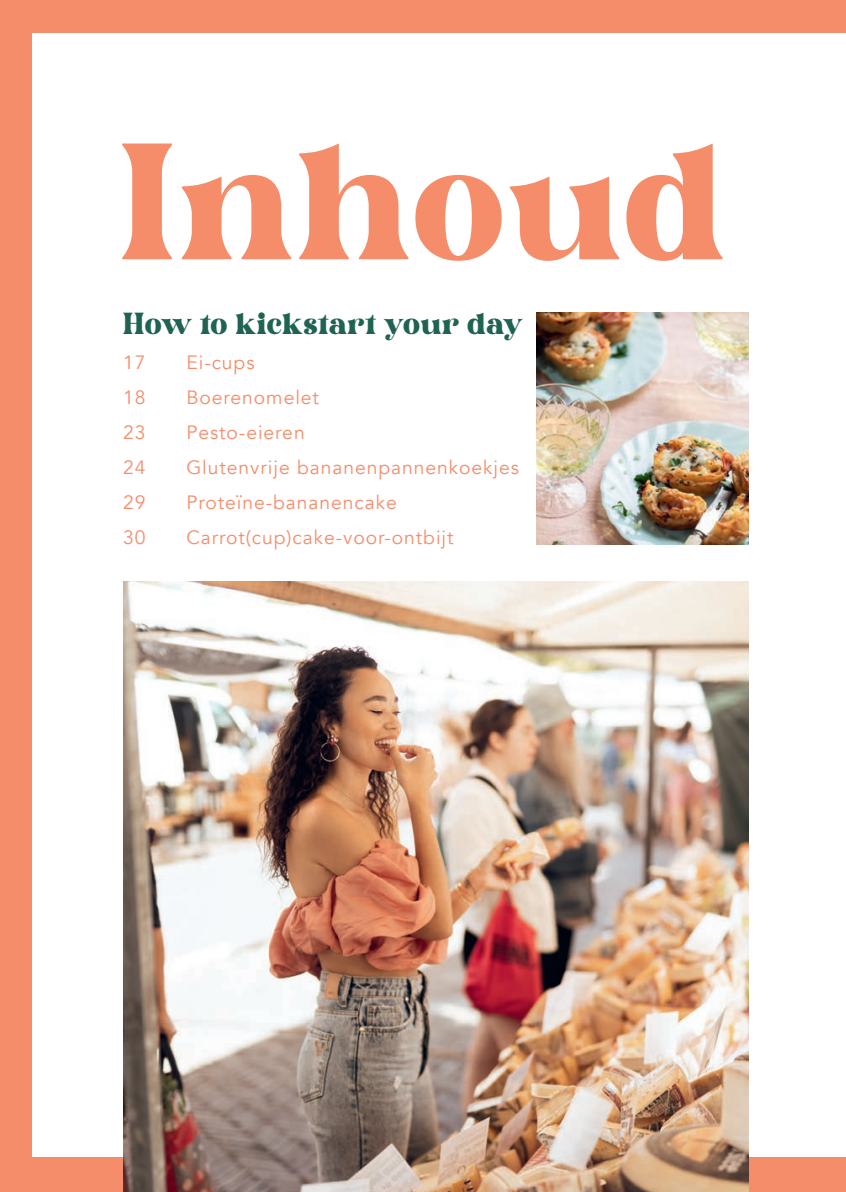
<style>
.page{position:relative;width:846px;height:1192px;background:#fff}
.page>*{position:absolute;margin:0;border:0;box-sizing:border-box;transform-origin:0 0}
.t1{font:133px "Hustle Bright";letter-spacing:.035em;color:#f58d6b}
.t2{font:24.5px "Hustle Bright";letter-spacing:.02em;color:#1f6353}
.t3{font:19.25px "Avenir";letter-spacing:.05em;color:#f58d6b}
</style>
<div class="page">
<div style="left:0;top:0;width:843px;height:1192px;background:#f58d6b"></div>
<div style="left:32px;top:33px;width:811px;height:1124px;background:#fff"></div>
<img style="left:536px;top:312px;width:211px;height:232px">
<img style="left:123px;top:581px;width:624px;height:611px">
<hr style="left:843px;top:0;width:2px;height:1192px;background:#f58d6b">
<hr style="left:843px;top:33px;width:2px;height:1124px;background:#fff">
<h1 class="t1" style="left:121px;top:96px;width:604px">Inhoud</h1>
<p class="t2" style="left:123px;top:304px;width:400px">How to kickstart your day</p>
<p class="t3" style="left:123px;top:351px;width:24px">17</p>
<p class="t3" style="left:186px;top:351px;width:70px">Ei-cups</p>
<p class="t3" style="left:123px;top:386px;width:24px">18</p>
<p class="t3" style="left:186px;top:386px;width:134px">Boerenomelet</p>
<p class="t3" style="left:123px;top:421px;width:24px">23</p>
<p class="t3" style="left:186px;top:421px;width:120px">Pesto-eieren</p>
<p class="t3" style="left:123px;top:456px;width:24px">24</p>
<p class="t3" style="left:186px;top:456px;width:334px">Glutenvrije bananenpannenkoekjes</p>
<p class="t3" style="left:123px;top:491px;width:24px">29</p>
<p class="t3" style="left:186px;top:491px;width:212px">Proteïne-bananencake</p>
<p class="t3" style="left:123px;top:526px;width:24px">30</p>
<p class="t3" style="left:186px;top:526px;width:268px">Carrot(cup)cake-voor-ontbijt</p>
</div>
